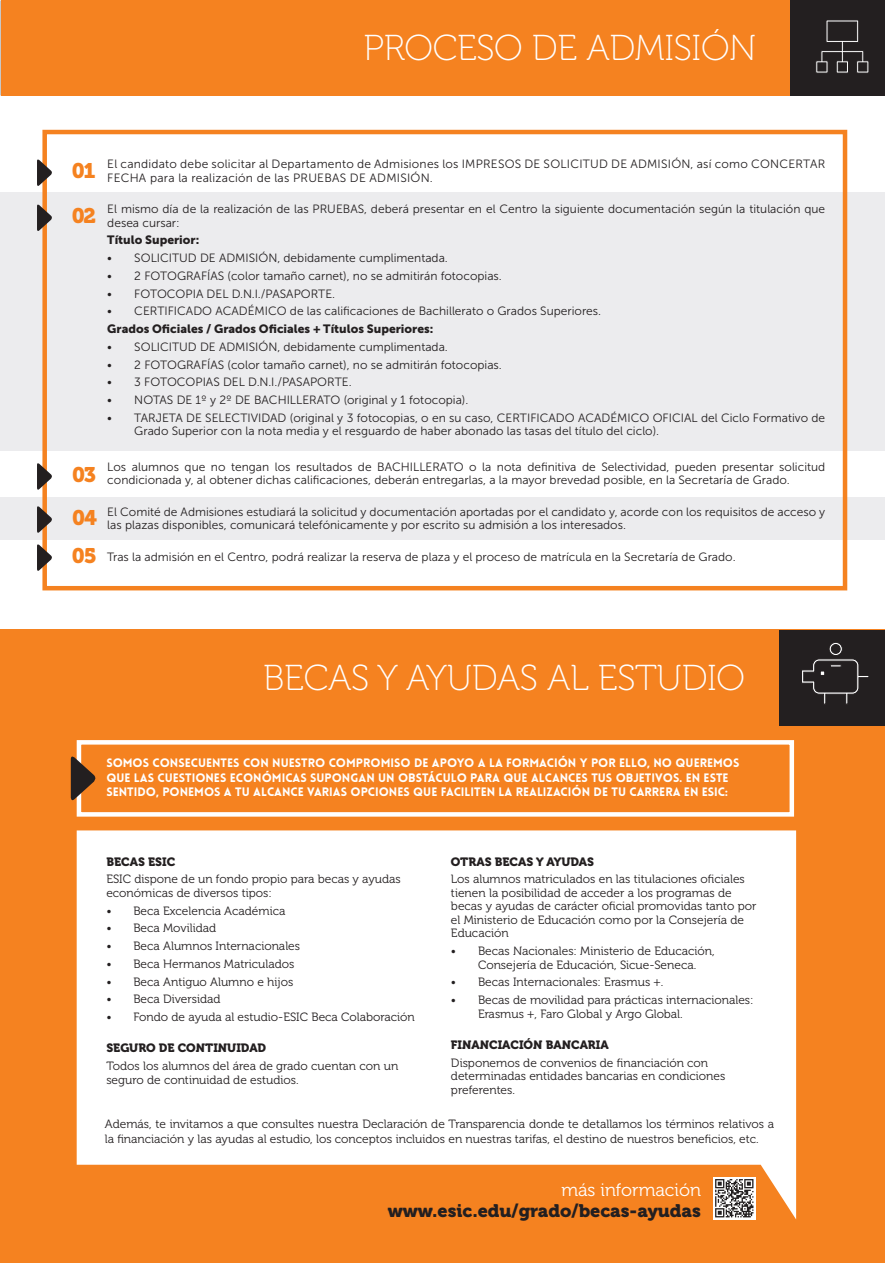
<style>
.page{position:relative;width:885px;height:1263px;background:#fff}
.page>*{position:absolute;margin:0;border:0;box-sizing:border-box;transform-origin:0 0}
.t1{font:36px "Museo 100";letter-spacing:-.01em;color:#fff}
.t2{font:21px/45px "Museo 900";letter-spacing:-.06em;color:#f58220}
.t3{font:18px "Museo 900";color:#231f20}
.t4{font:18px "Museo 300";color:#fff}
.t5{font:12px/13.5px "Museo Sans 300";color:#231f20}
.t6{font:12px/13.5px "Museo 300";color:#231f20}
.t7{font:900 12px/14.4px "Lovelo";color:#fff}
.t8{font:12px/13.5px "Museo Sans 300";letter-spacing:.02em;color:#231f20}
.t9{font:12px "Museo Sans 900";color:#231f20}
.t10{font:12px "Museo 900";color:#231f20}
</style>
<div class="page">
<div style="left:1px;top:0;width:789px;height:95px;background:#f58220"></div>
<div style="left:0;top:630px;width:884px;height:633px;background:#f58220"></div>
<div style="left:779px;top:630px;width:105px;height:95px;background:#231f20"></div>
<svg style="left:802px;top:642px;width:67px;height:62px"></svg>
<svg style="left:77px;top:830px;width:719px;height:389px;background:#fdeee1"></svg>
<div style="left:77px;top:740px;width:717px;height:77px;border:4px solid #fff"></div>
<svg style="left:71px;top:754px;width:25px;height:48px"></svg>
<svg style="left:713px;top:1177px;width:42px;height:42px"></svg>
<svg style="left:715px;top:1179px;width:38px;height:38px"></svg>
<div style="left:0;top:192px;width:884px;height:258px;background:#ececee"></div>
<div style="left:0;top:497px;width:884px;height:43px;background:#ececee"></div>
<div style="left:790px;top:0;width:94px;height:95px;background:#231f20"></div>
<div style="left:42px;top:130px;width:805px;height:460px;border:4px solid #f58220"></div>
<svg style="left:37px;top:158px;width:15px;height:29px"></svg>
<svg style="left:37px;top:203px;width:15px;height:29px"></svg>
<svg style="left:37px;top:462px;width:15px;height:29px"></svg>
<svg style="left:37px;top:505px;width:15px;height:29px"></svg>
<svg style="left:37px;top:543px;width:15px;height:29px"></svg>
<svg style="left:815px;top:20px;width:54px;height:53px"></svg>
<h1 class="t1" style="left:363px;top:29px;width:394px">PROCESO DE ADMISIÓN</h1>
<h2 class="t2" style="left:72px;top:149px;width:26px">01<br>02</h2>
<h2 class="t2" style="left:72px;top:453px;width:26px;line-height:43px">03<br>04</h2>
<h2 class="t2" style="left:72px;top:534px;width:26px">05</h2>
<p class="t8" style="left:107px;top:158px;width:719px">El candidato debe solicitar al Departamento de Admisiones los IMPRESOS DE SOLICITUD DE ADMISIÓN, así como CONCERTAR<br>FECHA para la realización de las PRUEBAS DE ADMISIÓN.</p>
<p class="t5" style="left:107px;top:202px;width:719px">El mismo día de la realización de las PRUEBAS, deberá presentar en el Centro la siguiente documentación según la titulación que desea cursar:</p>
<p class="t9" style="left:107px;top:233px;width:93px">Título Superior:</p>
<p class="t5" style="left:107px;top:251px;width:342px">• SOLICITUD DE ADMISIÓN, debidamente cumplimentada.</p>
<p class="t5" style="left:107px;top:269px;width:396px">• 2 FOTOGRAFÍAS (color tamaño carnet), no se admitirán fotocopias.</p>
<p class="t5" style="left:107px;top:287px;width:229px">• FOTOCOPIA DEL D.N.I./PASAPORTE.</p>
<p class="t5" style="left:107px;top:305px;width:495px">• CERTIFICADO ACADÉMICO de las calificaciones de Bachillerato o Grados Superiores.</p>
<p class="t9" style="left:107px;top:322px;width:327px">Grados Oficiales / Grados Oficiales + Títulos Superiores:</p>
<p class="t5" style="left:107px;top:340px;width:342px">• SOLICITUD DE ADMISIÓN, debidamente cumplimentada.</p>
<p class="t5" style="left:107px;top:358px;width:396px">• 2 FOTOGRAFÍAS (color tamaño carnet), no se admitirán fotocopias.</p>
<p class="t5" style="left:107px;top:376px;width:246px">• 3 FOTOCOPIAS DEL D.N.I./PASAPORTE.</p>
<p class="t5" style="left:107px;top:393px;width:362px">• NOTAS DE 1º y 2º DE BACHILLERATO (original y 1 fotocopia).</p>
<p class="t5" style="left:134px;top:411px;width:692px;text-indent:-27px">• TARJETA DE SELECTIVIDAD (original y 3 fotocopias, o en su caso, CERTIFICADO ACADÉMICO OFICIAL del Ciclo Formativo de<br>Grado Superior con la nota media y el resguardo de haber abonado las tasas del título del ciclo).</p>
<p class="t5" style="left:107px;top:460px;width:719px">Los alumnos que no tengan los resultados de BACHILLERATO o la nota definitiva de Selectividad, pueden presentar solicitud condicionada y, al obtener dichas calificaciones, deberán entregarlas, a la mayor brevedad posible, en la Secretaría de Grado.</p>
<p class="t5" style="left:107px;top:505px;width:719px">El Comité de Admisiones estudiará la solicitud y documentación aportadas por el candidato y, acorde con los requisitos de acceso y las plazas disponibles, comunicará telefónicamente y por escrito su admisión a los interesados.</p>
<p class="t5" style="left:107px;top:550px;width:630px">Tras la admisión en el Centro, podrá realizar la reserva de plaza y el proceso de matrícula en la Secretaría de Grado.</p>
<h1 class="t1" style="left:263px;top:659px;width:483px">BECAS Y AYUDAS AL ESTUDIO</h1>
<p class="t7" style="left:106px;top:756px;width:634px">SOMOS CONSECUENTES CON NUESTRO COMPROMISO DE APOYO A LA FORMACIÓN Y POR ELLO, NO QUEREMOS<br>QUE LAS CUESTIONES ECONÓMICAS SUPONGAN UN OBSTÁCULO PARA QUE ALCANCES TUS OBJETIVOS. EN ESTE<br>SENTIDO, PONEMOS A TU ALCANCE VARIAS OPCIONES QUE FACILITEN LA REALIZACIÓN DE TU CARRERA EN ESIC:</p>
<p class="t10" style="left:106px;top:854px;width:71px">BECAS ESIC</p>
<p class="t6" style="left:106px;top:873px;width:296px">ESIC dispone de un fondo propio para becas y ayudas económicas de diversos tipos:</p>
<p class="t6" style="left:106px;top:904px;width:180px">• Beca Excelencia Académica</p>
<p class="t6" style="left:106px;top:922px;width:111px">• Beca Movilidad</p>
<p class="t6" style="left:106px;top:939px;width:195px">• Beca Alumnos Internacionales</p>
<p class="t6" style="left:106px;top:957px;width:189px">• Beca Hermanos Matriculados</p>
<p class="t6" style="left:106px;top:975px;width:188px">• Beca Antiguo Alumno e hijos</p>
<p class="t6" style="left:106px;top:993px;width:116px">• Beca Diversidad</p>
<p class="t6" style="left:106px;top:1010px;width:310px">• Fondo de ayuda al estudio-ESIC Beca Colaboración</p>
<p class="t10" style="left:106px;top:1041px;width:161px">SEGURO DE CONTINUIDAD</p>
<p class="t6" style="left:106px;top:1059px;width:293px">Todos los alumnos del área de grado cuentan con un seguro de continuidad de estudios.</p>
<p class="t10" style="left:451px;top:854px;width:144px">OTRAS BECAS Y AYUDAS</p>
<p class="t6" style="left:451px;top:873px;width:307px">Los alumnos matriculados en las titulaciones oficiales tienen la posibilidad de acceder a los programas de becas y ayudas de carácter oficial promovidas tanto por el Ministerio de Educación como por la Consejería de Educación</p>
<p class="t6" style="left:478px;top:944px;width:238px;text-indent:-27px">• Becas Nacionales: Ministerio de Educación,<br>Consejería de Educación, Sicue-Seneca.</p>
<p class="t6" style="left:451px;top:976px;width:214px">• Becas Internacionales: Erasmus +.</p>
<p class="t6" style="left:478px;top:993px;width:277px;text-indent:-27px">• Becas de movilidad para prácticas internacionales:<br>Erasmus +, Faro Global y Argo Global.</p>
<p class="t10" style="left:451px;top:1038px;width:159px">FINANCIACIÓN BANCARIA</p>
<p class="t6" style="left:451px;top:1056px;width:276px">Disponemos de convenios de financiación con determinadas entidades bancarias en condiciones preferentes.</p>
<p class="t6" style="left:105px;top:1117px;width:670px;line-height:14.4px">Además, te invitamos a que consultes nuestra Declaración de Transparencia donde te detallamos los términos relativos a la financiación y las ayudas al estudio, los conceptos incluidos en nuestras tarifas, el destino de nuestros beneficios, etc.</p>
<h3 class="t4" style="left:561px;top:1180px;width:141px">más información</h3>
<h3 class="t3" style="left:388px;top:1201px;width:314px">www.esic.edu/grado/becas-ayudas</h3>
</div>
